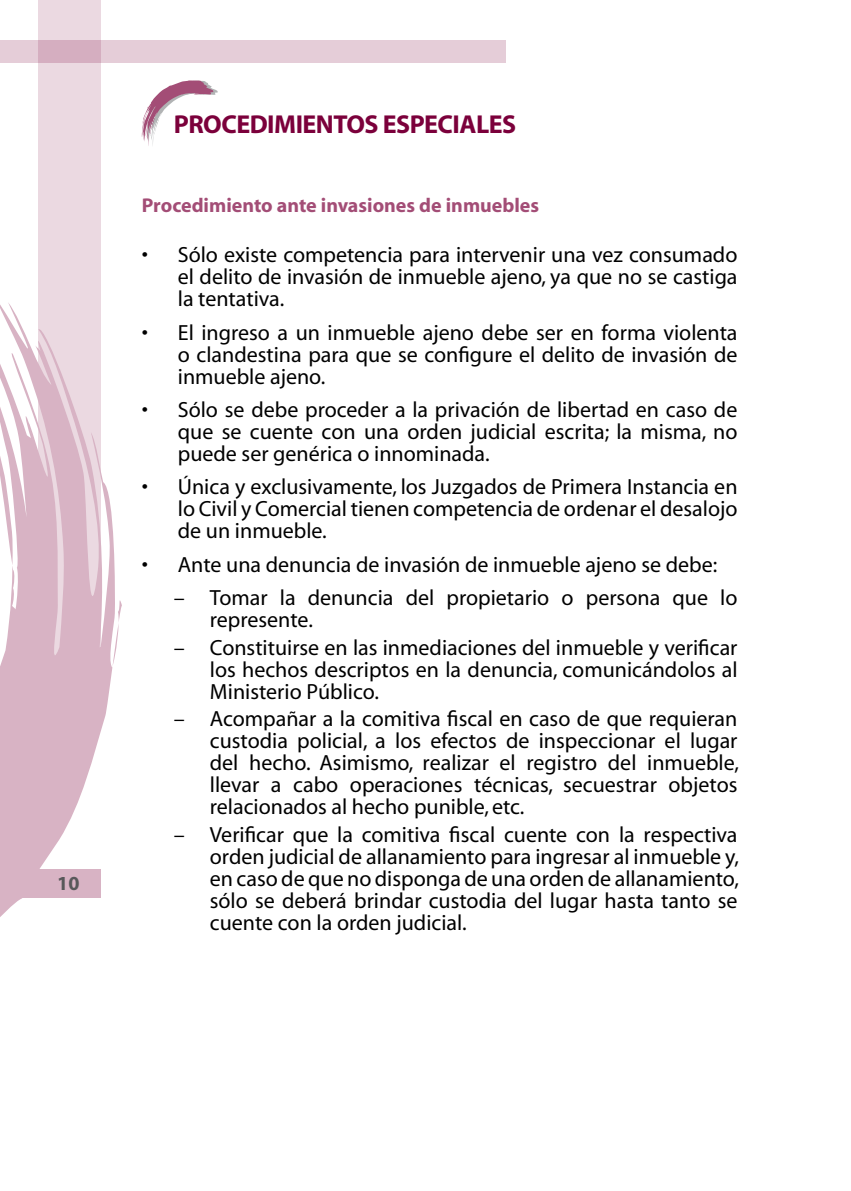
<style>
.page{position:relative;width:851px;height:1191px;background:#fff}
.page>*{position:absolute;margin:0;border:0;box-sizing:border-box;transform-origin:0 0}
.t1{font:700 26px "Myriad";letter-spacing:-.02em;color:#7b003b}
.t2{font:22px/22px "Myriad";color:#000;text-align:justify}
.t3{font:700 20px "Myriad";color:#a34d76}
.t4{font:700 20px "Myriad";color:#58585a}
</style>
<div class="page">
<div style="left:39px;top:0;width:62px;height:708px;background:#ebd9e1"></div>
<svg style="left:0;top:227px;width:122px;height:690px"></svg>
<svg style="left:0;top:40px;width:506px;height:22px;background:#e2c9d4"></svg>
<svg style="left:141px;top:80px;width:77px;height:66px"></svg>
<p class="t4" style="left:57px;top:873px;width:24px">10</p>
<p class="t1" style="left:174px;top:111px;width:344px">Procedimientos especiales</p>
<p class="t3" style="left:142px;top:195px;width:399px">Procedimiento ante invasiones de inmuebles</p>
<p class="t2" style="left:178px;top:245px;width:561px;text-indent:-36px">• Sólo existe competencia para intervenir una vez consumado el delito de invasión de inmueble ajeno, ya que no se castiga la tentativa.</p>
<p class="t2" style="left:178px;top:322px;width:561px;text-indent:-36px">• El ingreso a un inmueble ajeno debe ser en forma violenta o clandestina para que se configure el delito de invasión de inmueble ajeno.</p>
<p class="t2" style="left:178px;top:399px;width:561px;text-indent:-36px">• Sólo se debe proceder a la privación de libertad en caso de que se cuente con una orden judicial escrita; la misma, no puede ser genérica o innominada.</p>
<p class="t2" style="left:178px;top:477px;width:561px;text-indent:-36px">• Única y exclusivamente, los Juzgados de Primera Instancia en lo Civil y Comercial tienen competencia de ordenar el desalojo de un inmueble.</p>
<p class="t2" style="left:142px;top:554px;width:577px">• Ante una denuncia de invasión de inmueble ajeno se debe:</p>
<p class="t2" style="left:210px;top:587px;width:529px;text-indent:-36px">– Tomar la denuncia del propietario o persona que lo represente.</p>
<p class="t2" style="left:210px;top:637px;width:529px;text-indent:-36px">– Constituirse en las inmediaciones del inmueble y verificar los hechos descriptos en la denuncia, comunicándolos al Ministerio Público.</p>
<p class="t2" style="left:210px;top:709px;width:530px;text-indent:-36px">– Acompañar a la comitiva fiscal en caso de que requieran custodia policial, a los efectos de inspeccionar el lugar del hecho. Asimismo, realizar el registro del inmueble, llevar a cabo operaciones técnicas, secuestrar objetos relacionados al hecho punible, etc.</p>
<p class="t2" style="left:210px;top:824px;width:530px;text-indent:-36px">– Verificar que la comitiva fiscal cuente con la respectiva orden judicial de allanamiento para ingresar al inmueble y, en caso de que no disponga de una orden de allanamiento, sólo se deberá brindar custodia del lugar hasta tanto se cuente con la orden judicial.</p>
</div>
